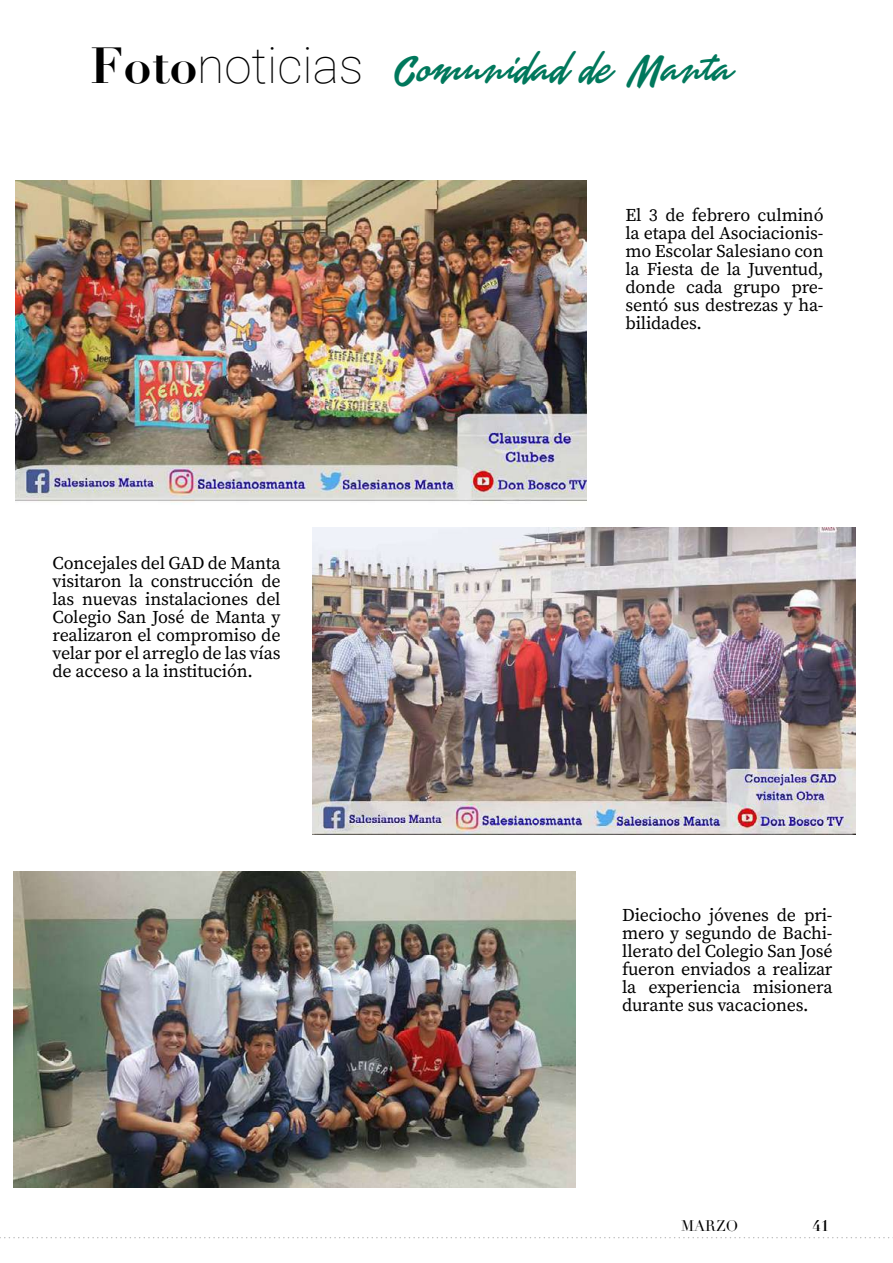
<style>
.page{position:relative;width:893px;height:1263px;background:#fff}
.page>*{position:absolute;margin:0;border:0;box-sizing:border-box;transform-origin:0 0}
.t1{font:43.5px "Finition PERSONALUSEONLY";letter-spacing:-.005em;color:#00785c}
.t2{font:18px/18px "Source Serif Pro";letter-spacing:-.01em;color:#000;text-align:justify}
.t3{font:15px "Didot";color:#000}
.t4{font:700 15px "Didot";color:#000}
.s1{font-family:"Didot";font-weight:700;font-size:49.5px;color:#000}
.s2{font-family:"Roboto";font-weight:100;font-size:49.5px;color:#000}
</style>
<div class="page">
<svg style="left:0;top:1237px;width:893px;height:1px"></svg>
<img style="left:15px;top:180px;width:572px;height:322px">
<img style="left:312px;top:528px;width:543px;height:306px">
<img style="left:14px;top:871px;width:562px;height:316px">
<h1 class="t1" style="left:90px;top:35px;width:645px"><span class="s1">Foto</span><span class="s2">noticias</span> Comunidad de Manta</h1>
<p class="t2" style="left:53px;top:554px;width:230px">Concejales del GAD de Manta visitaron la construcción de las nuevas instalaciones del Colegio San José de Manta y realizaron el compromiso de velar por el arreglo de las vías de acceso a la institución.</p>
<p class="t2" style="left:626px;top:206px;width:200px">El 3 de febrero culminó la etapa del Asociacionis&shy;mo Escolar Salesiano con la Fiesta de la Juventud, donde cada grupo pre&shy;sentó sus destrezas y ha&shy;bilidades.</p>
<p class="t2" style="left:622px;top:906px;width:212px">Dieciocho jóvenes de pri&shy;mero y segundo de Bachi&shy;llerato del Colegio San José fueron enviados a realizar la experiencia misionera durante sus vacaciones.</p>
<p class="t3" style="left:681px;top:1217px;width:59px">MARZO</p>
<p class="t4" style="left:812px;top:1216px;width:18px">41</p>
</div>
